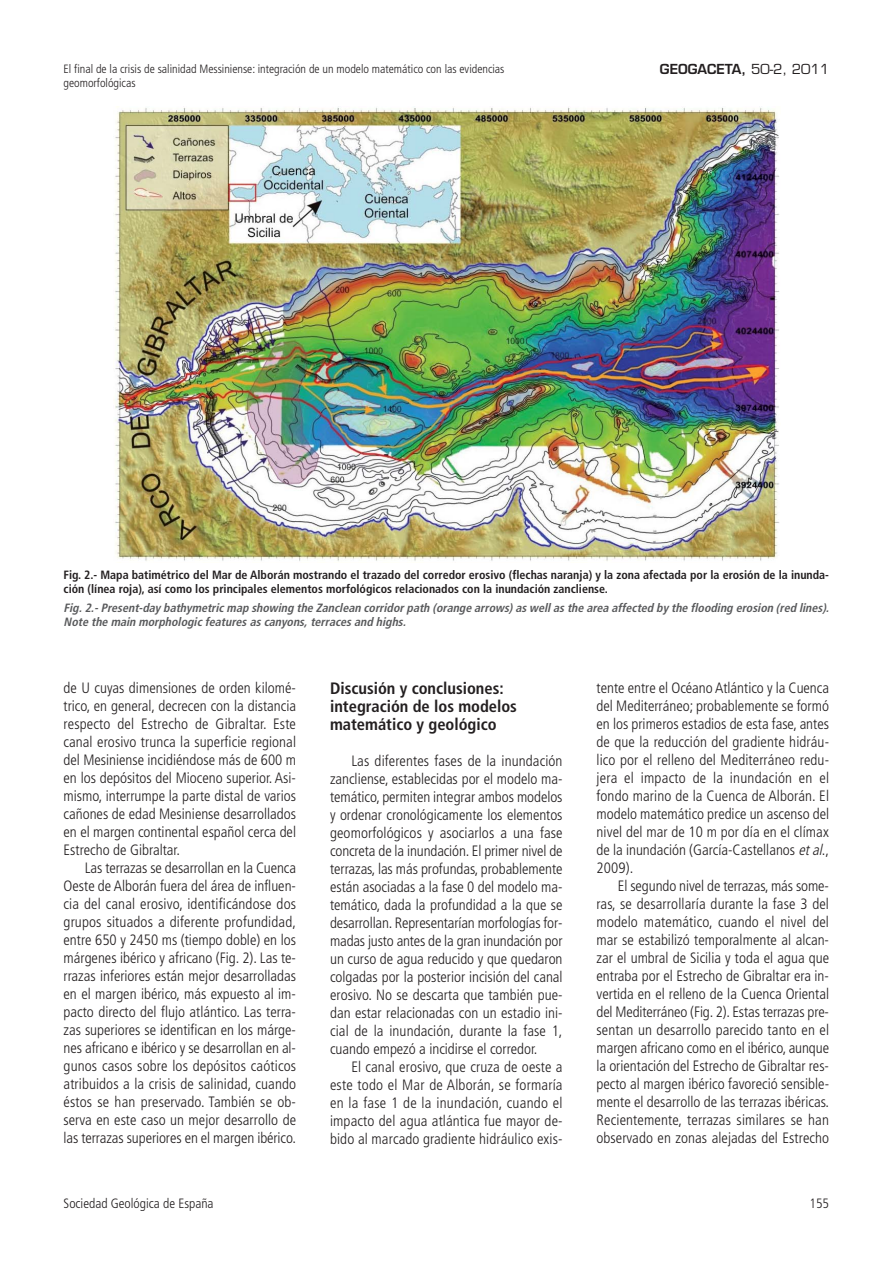
<style>
.page{position:relative;width:893px;height:1263px;background:#fff}
.page>*{position:absolute;margin:0;border:0;box-sizing:border-box;transform-origin:0 0}
.t1{font:700 condensed 16.5px/18px "Frutiger";color:#231f20}
.t2{font:300 condensed 15px/18px "Frutiger";color:#231f20;text-align:justify}
.t3{font:300 condensed 13.5px "Frutiger";color:#231f20}
.t4{font:600 13.5px "Eurostile";color:#231f20}
.t5{font:700 condensed 12px/14.4px "Frutiger";color:#231f20}
.t6{font:italic 700 condensed 12px/14.4px "Frutiger";color:#58595b}
.t7{font:300 condensed 12px "Frutiger";color:#231f20}
.s1{font-weight:400}
.s2{font-style:italic}
</style>
<div class="page">
<img style="left:114px;top:106px;width:666px;height:455px">
<p class="t7" style="left:64px;top:64px;width:442px">El final de la crisis de salinidad Messiniense: integración de un modelo matemático con las evidencias</p>
<p class="t4" style="left:660px;top:64px;width:171px">GEOGACETA, <span class="s1">50-2, 2011</span></p>
<p class="t7" style="left:64px;top:78px;width:74px">geomorfológicas</p>
<p class="t5" style="left:64px;top:568px;width:767px">Fig. 2.- Mapa batimétrico del Mar de Alborán mostrando el trazado del corredor erosivo (flechas naranja) y la zona afectada por la erosión de la inunda&shy;ción (línea roja), así como los principales elementos morfológicos relacionados con la inundación zancliense.</p>
<p class="t6" style="left:64px;top:601px;width:769px">Fig.2.-Present-day bathymetric map showing the Zanclean corridorpath (orange arrows)as wellas the area affected by the flooding erosion (red lines).<br>Note the main morphologic features as canyons,terraces and highs.</p>
<p class="t2" style="left:64px;top:680px;width:234px">de U cuyas dimensiones de orden kilomé&shy;trico, en general, decrecen con la distancia respecto del Estrecho de Gibraltar. Este canal erosivo trunca la superficie regional del Mesiniense incidiéndose más de 600 m en los depósitos del Mioceno superior. Asi&shy;mismo, interrumpe la parte distal de varios cañones de edad Mesiniense desarrollados en el margen continental español cerca del Estrecho de Gibraltar.</p>
<p class="t2" style="left:64px;top:860px;width:234px;text-indent:21px">Las terrazas se desarrollan en la Cuenca Oeste de Alborán fuera del área de influen&shy;cia del canal erosivo, identificándose dos grupos situados a diferente profundidad, entre 650 y 2450 ms (tiempo doble) en los márgenes ibérico y africano (Fig. 2). Las te&shy;rrazas inferiores están mejor desarrolladas en el margen ibérico, más expuesto al im&shy;pacto directo del flujo atlántico. Las terra&shy;zas superiores se identifican en los márge&shy;nes africano e ibérico y se desarrollan en al&shy;gunos casos sobre los depósitos caóticos atribuidos a la crisis de salinidad, cuando éstos se han preservado. También se ob&shy;serva en este caso un mejor desarrollo de las terrazas superiores en el margen ibérico.</p>
<p class="t1" style="left:330px;top:680px;width:188px">Discusión y conclusiones: integración de los modelos matemático y geológico</p>
<p class="t2" style="left:330px;top:753px;width:234px;text-indent:21px">Las diferentes fases de la inundación zancliense, establecidas por el modelo ma&shy;temático, permiten integrar ambos modelos y ordenar cronológicamente los elementos geomorfológicos y asociarlos a una fase concreta de la inundación. El primer nivel de terrazas, las más profundas, probablemente están asociadas a la fase 0 del modelo ma&shy;temático, dada la profundidad a la que se desarrollan. Representarían morfologías for&shy;madas justo antes de la gran inundación por un curso de agua reducido y que quedaron colgadas por la posterior incisión del canal erosivo. No se descarta que también pue&shy;dan estar relacionadas con un estadio ini&shy;cial de la inundación, durante la fase 1, cuando empezó a incidirse el corredor.</p>
<p class="t2" style="left:330px;top:1059px;width:234px;text-indent:21px">El canal erosivo, que cruza de oeste a este todo el Mar de Alborán, se formaría en la fase 1 de la inundación, cuando el impacto del agua atlántica fue mayor de&shy;bido al marcado gradiente hidráulico exis-</p>
<p class="t2" style="left:596px;top:680px;width:234px">tente entre el Océano Atlántico y la Cuenca del Mediterráneo; probablemente se formó en los primeros estadios de esta fase, antes de que la reducción del gradiente hidráu&shy;lico por el relleno del Mediterráneo redu&shy;jera el impacto de la inundación en el fondo marino de la Cuenca de Alborán. El modelo matemático predice un ascenso del nivel del mar de 10 m por día en el clímax de la inundación (García-Castellanos <span class="s2">etal</span>., 2009).</p>
<p class="t2" style="left:596px;top:878px;width:234px;text-indent:21px">El segundo nivel de terrazas, más some&shy;ras, se desarrollaría durante la fase 3 del modelo matemático, cuando el nivel del mar se estabilizó temporalmente al alcan&shy;zar el umbral de Sicilia y toda el agua que entraba por el Estrecho de Gibraltar era in&shy;vertida en el relleno de la Cuenca Oriental del Mediterráneo (Fig. 2). Estas terrazas pre&shy;sentan un desarrollo parecido tanto en el margen africano como en el ibérico, aunque la orientación del Estrecho de Gibraltar res&shy;pecto al margen ibérico favoreció sensible&shy;mente el desarrollo de las terrazas ibéricas.<br>Recientemente, terrazas similares se han observado en zonas alejadas del Estrecho</p>
<p class="t3" style="left:64px;top:1198px;width:151px">Sociedad Geológica de España</p>
<p class="t3" style="left:809px;top:1198px;width:21px">155</p>
</div>
